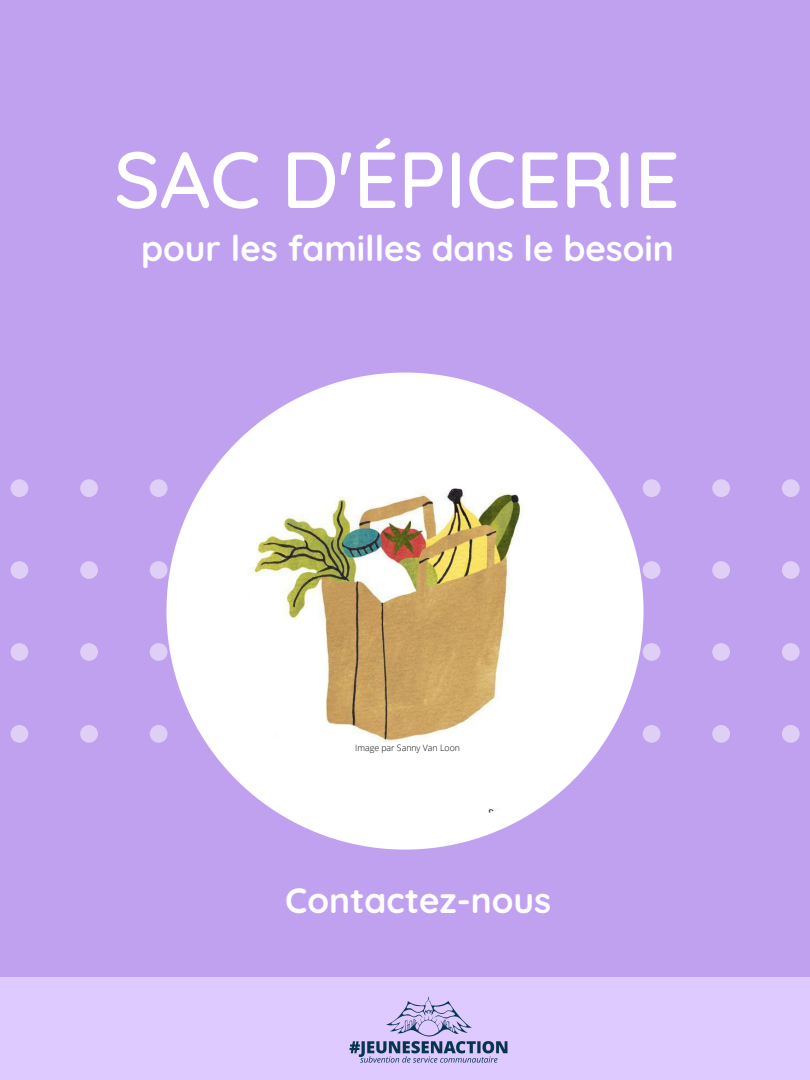
<style>
.page{position:relative;width:810px;height:1080px;background:#c0a1ef}
.page>*{position:absolute;margin:0;border:0;box-sizing:border-box;transform-origin:0 0}
.t1{font:500 79.38px "Quicksand";letter-spacing:-.005em;color:#fff}
.t2{font:700 35.31px "Quicksand";color:#fff}
.t3{font:300 8.75px "Open Sans";color:#000}
</style>
<div class="page">
<svg style="left:644px;top:479px;width:156px;height:264px"></svg>
<svg style="left:10px;top:479px;width:156px;height:264px"></svg>
<svg style="left:166px;top:373px;width:478px;height:477px"></svg>
<img style="left:186px;top:392px;width:438px;height:438px;border-radius:50%">
<div style="left:0;top:977px;width:810px;height:103px;background:#dfcaff"></div>
<img style="left:349px;top:996px;width:159px;height:67px">
<h1 class="t1" style="left:114px;top:129px;width:567px">SAC D'ÉPICERIE</h1>
<p class="t2" style="left:141px;top:226px;width:534px">pour les familles dans le besoin</p>
<p class="t3" style="left:355px;top:742px;width:106px">Image par Sanny Van Loon</p>
<p class="t2" style="left:285px;top:878px;width:267px">Contactez-nous</p>
</div>
